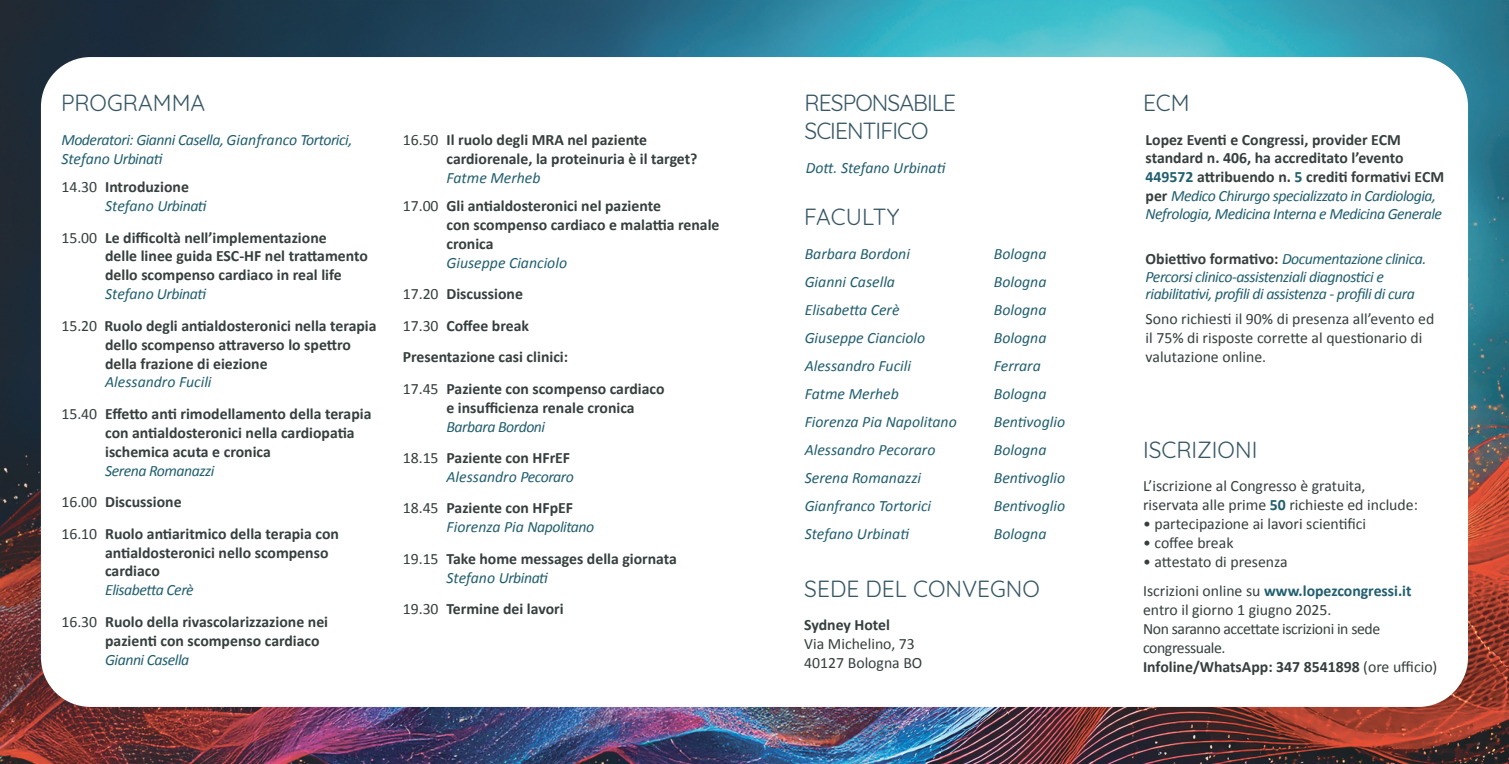
<style>
.page{position:relative;width:1509px;height:764px;background:#fff}
.page>*{position:absolute;margin:0;border:0;box-sizing:border-box;transform-origin:0 0}
.t1{font:22.75px "Quicksand";color:#365664}
.t2{font:22.75px/27.3px "Quicksand";letter-spacing:-.04em;color:#365664}
.t3{font:700 15.75px/31.5px "Calibri";color:#363e3e}
.t4{font:italic 15.75px/31.5px "Calibri";color:#205e6f;text-align:right}
.t5{font:15.75px/18.9px "Calibri";color:#363e3e}
.t6{font:italic 15.75px/17.5px "Calibri";letter-spacing:-.03em;color:#205e6f}
.t7{font:15.75px/18.9px "Calibri";letter-spacing:-.025em;color:#363e3e}
.t8{font:italic 15.75px/18.9px "Calibri";letter-spacing:-.02em;color:#205e6f}
.s1{font-style:normal;color:#363e3e}
.s2{font-weight:700;font-style:normal;color:#363e3e}
.s3{font-weight:400}
.s4{font-weight:400;font-style:italic;color:#205e6f}
.s5{color:#205e6f}
.s6{font-weight:700;color:#205e6f}
.s7{font-weight:700}
</style>
<div class="page">
<img style="left:0;top:0;width:1508px;height:764px">
<div style="left:41px;top:57px;width:1426px;height:650px;background:#fff;border-radius:50px"></div>
<h1 class="t1" style="left:61px;top:86px;width:146px">PROGRAMMA</h1>
<p class="t6" style="left:61px;top:130px;width:292px;line-height:18.9px">Moderatori: Gianni Casella, Gianfranco Tortorici,<br>Stefano Urbinati</p>
<p class="t8" style="left:105px;top:177px;width:103px;text-indent:-44px"><span class="s1">14.30</span> <span class="s2">Introduzione<br></span>Stefano Urbinati</p>
<p class="t3" style="left:105px;top:228px;width:264px;line-height:18.9px;text-indent:-44px"><span class="s3">15.00</span> Le difficoltà nell’implementazione<br>delle linee guida ESC-HF nel trattamento dello scompenso cardiaco in real life</p>
<p class="t3" style="left:61px;top:278px;width:317px;text-indent:44px"><span class="s4">Stefano Urbinati<br></span><span class="s3">15.20</span> Ruolo degli antialdosteronici nella terapia</p>
<p class="t3" style="left:105px;top:335px;width:247px;line-height:18.9px">dello scompenso attraverso lo spettro della frazione di eiezione</p>
<p class="t3" style="left:61px;top:366px;width:311px;text-indent:44px"><span class="s4">Alessandro Fucili<br></span><span class="s3">15.40</span> Effetto anti rimodellamento della terapia</p>
<p class="t3" style="left:105px;top:423px;width:251px;line-height:18.9px">con antialdosteronici nella cardiopatia ischemica acuta e cronica</p>
<p class="t3" style="left:61px;top:455px;width:279px;text-indent:44px"><span class="s4">Serena Romanazzi<br></span><span class="s3">16.00</span> Discussione<br><span class="s3">16.10</span> Ruolo antiaritmico della terapia con</p>
<p class="t3" style="left:105px;top:543px;width:225px;line-height:18.9px">antialdosteronici nello scompenso cardiaco</p>
<p class="t3" style="left:61px;top:574px;width:268px;text-indent:44px"><span class="s4">Elisabetta Cerè<br></span><span class="s3">16.30</span> Ruolo della rivascolarizzazione nei</p>
<p class="t3" style="left:105px;top:625px;width:216px">pazienti con scompenso cardiaco</p>
<p class="t6" style="left:105px;top:650px;width:86px">Gianni Casella</p>
<p class="t3" style="left:446px;top:131px;width:252px;line-height:18.9px;text-indent:-44px"><span class="s3">16.50</span> Il ruolo degli MRA nel paziente cardiorenale, la proteinuria è il target?</p>
<p class="t3" style="left:402px;top:164px;width:260px;line-height:28px;text-indent:44px"><span class="s4">Fatme Merheb<br></span><span class="s3">17.00</span> Gli antialdosteronici nel paziente</p>
<p class="t3" style="left:446px;top:215px;width:274px;line-height:18.9px">con scompenso cardiaco e malattia renale cronica</p>
<p class="t3" style="left:402px;top:247px;width:263px;text-indent:44px"><span class="s4">Giuseppe Cianciolo<br></span><span class="s3">17.20</span> Discussione<br><span class="s3">17.30</span> Coffee break<br>Presentazione casi clinici:<br><span class="s3">17.45</span> Paziente con scompenso cardiaco</p>
<p class="t3" style="left:446px;top:392px;width:189px">e insufficienza renale cronica</p>
<p class="t3" style="left:402px;top:411px;width:169px;text-indent:44px"><span class="s4">Barbara Bordoni<br></span><span class="s3">18.15</span> Paziente con HFrEF</p>
<p class="t4" style="left:402px;top:460px;width:173px">Alessandro Pecoraro<br><span class="s1">18.45</span> <span class="s2">Paziente con HFpEF</span></p>
<p class="t3" style="left:402px;top:511px;width:276px;text-indent:44px"><span class="s4">Fiorenza Pia Napolitano<br></span><span class="s3">19.15</span> Take home messages della giornata</p>
<p class="t3" style="left:402px;top:562px;width:162px;text-indent:44px"><span class="s4">Stefano Urbinati<br></span><span class="s3">19.30</span> Termine dei lavori</p>
<h1 class="t2" style="left:804px;top:87px;width:153px">RESPONSABILE<br>SCIENTIFICO</h1>
<p class="t4" style="left:805px;top:151px;width:141px">Dott. Stefano Urbinati</p>
<h1 class="t1" style="left:804px;top:199px;width:97px">FACULTY</h1>
<p class="t4" style="left:804px;top:237px;width:107px">Barbara Bordoni</p>
<p class="t4" style="left:993px;top:237px;width:54px">Bologna</p>
<p class="t4" style="left:804px;top:265px;width:92px">Gianni Casella</p>
<p class="t4" style="left:993px;top:265px;width:54px">Bologna</p>
<p class="t4" style="left:804px;top:293px;width:96px">Elisabetta Cerè</p>
<p class="t4" style="left:993px;top:293px;width:54px">Bologna</p>
<p class="t4" style="left:804px;top:321px;width:122px">Giuseppe Cianciolo</p>
<p class="t4" style="left:993px;top:321px;width:54px">Bologna</p>
<p class="t4" style="left:804px;top:349px;width:108px">Alessandro Fucili</p>
<p class="t4" style="left:993px;top:349px;width:48px">Ferrara</p>
<p class="t4" style="left:804px;top:377px;width:96px">Fatme Merheb</p>
<p class="t4" style="left:993px;top:377px;width:54px">Bologna</p>
<p class="t4" style="left:804px;top:405px;width:153px">Fiorenza Pia Napolitano</p>
<p class="t4" style="left:993px;top:405px;width:73px">Bentivoglio</p>
<p class="t4" style="left:804px;top:433px;width:132px">Alessandro Pecoraro</p>
<p class="t4" style="left:993px;top:433px;width:54px">Bologna</p>
<p class="t4" style="left:804px;top:461px;width:118px">Serena Romanazzi</p>
<p class="t4" style="left:993px;top:461px;width:73px">Bentivoglio</p>
<p class="t4" style="left:804px;top:489px;width:128px">Gianfranco Tortorici</p>
<p class="t4" style="left:993px;top:489px;width:73px">Bentivoglio</p>
<p class="t4" style="left:804px;top:517px;width:106px">Stefano Urbinati</p>
<p class="t4" style="left:993px;top:517px;width:54px">Bologna</p>
<h1 class="t1" style="left:804px;top:571px;width:237px">SEDE DEL CONVEGNO</h1>
<p class="t3" style="left:804px;top:609px;width:87px">Sydney Hotel</p>
<p class="t5" style="left:804px;top:634px;width:120px">Via Michelino, 73<br>40127 Bologna BO</p>
<h1 class="t1" style="left:1142px;top:86px;width:48px">ECM</h1>
<p class="t3" style="left:1145px;top:130px;width:300px;line-height:18.6px">Lopez Eventi e Congressi, provider ECM standard n. 406, ha accreditato l’evento <span class="s5">449572</span> attribuendo n. <span class="s5">5</span> crediti formativi ECM per <span class="s4">Medico Chirurgo specializzato in Cardiologia, Nefrologia, Medicina Interna e Medicina Generale</span></p>
<p class="t6" style="left:1145px;top:250px;width:282px"><span class="s2">Obiettivo formativo:</span> Documentazione clinica.<br>Percorsi clinico-assistenziali diagnostici e riabilitativi, profili di assistenza - profili di cura</p>
<p class="t5" style="left:1145px;top:309px;width:290px">Sono richiesti il 90% di presenza all’evento ed il 75% di risposte corrette al questionario di valutazione online.</p>
<h1 class="t1" style="left:1142px;top:433px;width:116px">ISCRIZIONI</h1>
<p class="t5" style="left:1142px;top:476px;width:276px">L’iscrizione al Congresso è gratuita, riservata alle prime <span class="s6">50</span> richieste ed include:</p>
<p class="t5" style="left:1142px;top:514px;width:224px">• partecipazione ai lavori scientifici</p>
<p class="t5" style="left:1142px;top:533px;width:92px">• coffee break</p>
<p class="t5" style="left:1142px;top:547px;width:270px;line-height:29.4px">• attestato di presenza<br>Iscrizioni online su <span class="s6">www.lopezcongressi.it</span></p>
<p class="t7" style="left:1142px;top:600px;width:296px">entro il giorno 1 giugno 2025.<br>Non saranno accettate iscrizioni in sede congressuale.<br><span class="s7">Infoline/WhatsApp: 347 8541898</span> (ore ufficio)</p>
</div>
